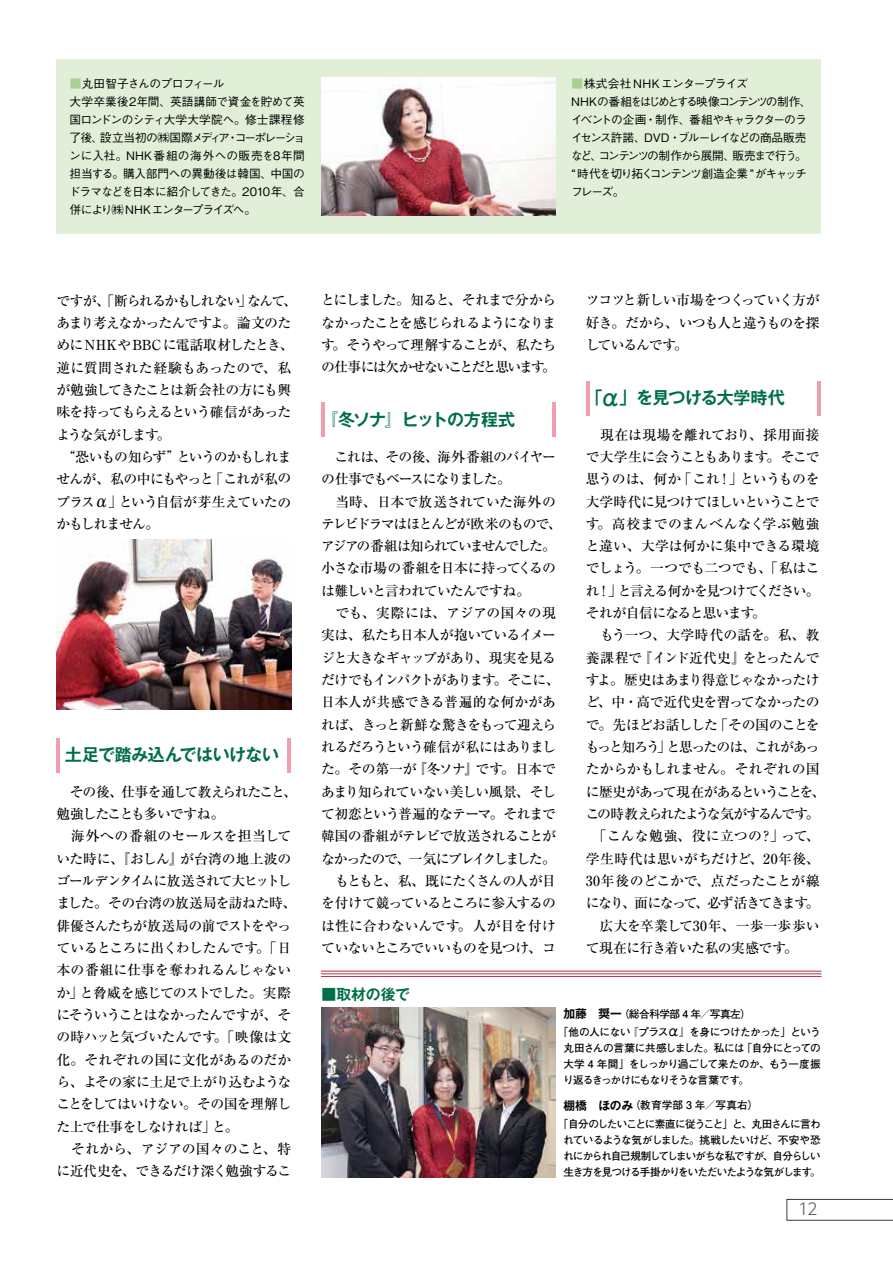
<style>
.page{position:relative;width:893px;height:1263px;background:#fff}
.page>*{position:absolute;margin:0;border:0;box-sizing:border-box;transform-origin:0 0}
.t1{font:700 16.95px "Gothic MB101 Pro De";letter-spacing:-.03em;color:#006f46}
.t2{font:700 16.95px "Gothic MB101 Pro De";letter-spacing:-.05em;color:#006f46}
.t3{font:300 15.9px "UD Shin Go NT Pr 6 N";color:#595757}
.t4{font:700 14.85px "Gothic MB101 Pro De";letter-spacing:-.02em;color:#006f46}
.t5{font:500 13.8px/22.4px "Ryumin Pro";letter-spacing:-.05em;color:#000}
.t6{font:500 13.8px "Ryumin Pro";letter-spacing:-.09em;color:#000}
.t7{font:500 13.8px "Ryumin Pro";letter-spacing:.01em;color:#000}
.t8{font:500 13.8px "Ryumin Pro";letter-spacing:-.07em;color:#000}
.t9{font:500 11.7px/18px "Gothic BBB Pr 6 N";letter-spacing:-.03em;color:#000}
.t10{font:500 11.7px/18px "Gothic BBB Pr 6 N";letter-spacing:-.1em;color:#000}
.t11{font:700 10.65px/15.9px "Futo Go B101 Pr 6 N";letter-spacing:-.075em;color:#000;text-align:justify}
.t12{font:700 10.65px/18.6px "Futo Go B101 Pr 6 N";letter-spacing:-.045em;color:#000}
.s1{color:#a7d28d}
.s2{font-family:"Koz Min Pro";font-size:16.95px}
.s3{font-family:"UD Shin Go Pr 6 N";font-weight:500;font-size:21.3px}
.s4{font-family:"Gothic MB101 Pr 6 N De";font-size:11.7px}
.s5{font-family:"UD Shin Go Pr 6 N";font-weight:400;font-size:12.75px}
</style>
<div class="page">
<div style="left:56px;top:60px;width:765px;height:174px;background:#e1efd8"></div>
<img style="left:321px;top:1008px;width:235px;height:170px">
<hr style="left:321px;top:403px;width:4px;height:34px;background:#f19dae">
<hr style="left:586px;top:382px;width:4px;height:34px;background:#f19dae">
<hr style="left:552px;top:403px;width:4px;height:34px;background:#f19dae">
<hr style="left:817px;top:382px;width:4px;height:34px;background:#f19dae">
<hr style="left:57px;top:738px;width:3px;height:34px;background:#f19dae">
<hr style="left:287px;top:738px;width:4px;height:34px;background:#f19dae">
<img style="left:321px;top:78px;width:235px;height:138px">
<img style="left:56px;top:540px;width:235px;height:170px">
<hr style="left:321px;top:971px;width:500px;height:1px;background:#b9394e">
<hr style="left:321px;top:973px;width:500px;height:1px;background:#b9394e">
<hr style="left:321px;top:976px;width:500px;height:1px;background:#b9394e">
<svg style="left:787px;top:1199px;width:106px;height:21px"></svg>
<p class="t9" style="left:69px;top:74px;width:238px"><span class="s1">■</span>丸田智子さんのプロフィール<br>大学卒業後2年間、英語講師で資金を貯めて英国ロンドンのシティ大学大学院へ。修士課程修了後、設立当初の㈱国際メディア・コーポレーションに入社。NHK番組の海外への販売を8年間担当する。購入部門への異動後は韓国、中国のドラマなどを日本に紹介してきた。2010年、合併により㈱ NHK エンタープライズへ。</p>
<p class="t10" style="left:571px;top:74px;width:242px"><span class="s1">■</span>株式会社NHKエンタープライズ<br>NHKの番組をはじめとする映像コンテンツの制作、イベントの企画・制作、番組やキャラクターのライセンス許諾、DVD・ブルーレイなどの商品販売など、コンテンツの制作から展開、販売まで行う。“ 時代を切り拓くコンテンツ創造企業 ” がキャッチフレーズ。</p>
<p class="t6" style="left:56px;top:290px;width:242px">ですが、「断られるかもしれない」なんて、</p>
<p class="t5" style="left:56px;top:311px;width:236px">あまり考えなかったんですよ。論文のた</p>
<p class="t7" style="left:56px;top:334px;width:239px">めにNHKやBBCに電話取材したとき、</p>
<p class="t7" style="left:56px;top:356px;width:236px">逆に質問された経験もあったので、私</p>
<p class="t5" style="left:56px;top:377px;width:236px">が勉強してきたことは新会社の方にも興</p>
<p class="t5" style="left:56px;top:400px;width:236px">味を持ってもらえるという確信があった</p>
<p class="t8" style="left:56px;top:423px;width:116px">ような気がします。</p>
<p class="t6" style="left:62px;top:446px;width:231px">“恐いもの知らず”というのかもしれま</p>
<p class="t5" style="left:56px;top:467px;width:236px">せんが、私の中にもやっと「これが私の</p>
<p class="t5" style="left:56px;top:490px;width:236px">プラス<span class="s2">α</span>」という自信が芽生えていたの</p>
<p class="t8" style="left:56px;top:513px;width:105px">かもしれません。</p>
<p class="t1" style="left:65px;top:741px;width:216px">土足で踏み込んではいけない</p>
<p class="t5" style="left:56px;top:779px;width:242px">　その後、仕事を通して教えられたこと、勉強したことも多いですね。<br>　海外への番組のセールスを担当していた時に、『おしん』が台湾の地上波のゴールデンタイムに放送されて大ヒットしました。その台湾の放送局を訪ねた時、俳優さんたちが放送局の前でストをやっているところに出くわしたんです。「日本の番組に仕事を奪われるんじゃないか」と脅威を感じてのストでした。実際にそういうことはなかったんですが、その時ハッと気づいたんです。「映像は文化。それぞれの国に文化があるのだから、よその家に土足で上がり込むようなことをしてはいけない。その国を理解した上で仕事をしなければ」と。<br>　それから、アジアの国々のこと、特に近代史を、できるだけ深く勉強するこ</p>
<p class="t5" style="left:321px;top:288px;width:236px;text-align:justify">とにしました。知ると、それまで分からなかったことを感じられるようになります。そうやって理解することが、私たちの仕事には欠かせないことだと思います。</p>
<p class="t2" style="left:321px;top:406px;width:196px">『冬ソナ』ヒットの方程式</p>
<p class="t5" style="left:321px;top:444px;width:242px">　これは、その後、海外番組のバイヤーの仕事でもベースになりました。<br>　当時、日本で放送されていた海外のテレビドラマはほとんどが欧米のもので、アジアの番組は知られていませんでした。小さな市場の番組を日本に持ってくるのは難しいと言われていたんですね。<br>　でも、実際には、アジアの国々の現実は、私たち日本人が抱いているイメージと大きなギャップがあり、現実を見るだけでもインパクトがあります。そこに、日本人が共感できる普遍的な何かがあれば、きっと新鮮な驚きをもって迎えられるだろうという確信が私にはありました。その第一が『冬ソナ』です。日本であまり知られていない美しい風景、そして初恋という普遍的なテーマ。それまで韓国の番組がテレビで放送されることがなかったので、一気にブレイクしました。　もともと、私、既にたくさんの人が目を付けて競っているところに参入するのは性に合わないんです。人が目を付けていないところでいいものを見つけ、コ</p>
<p class="t4" style="left:321px;top:982px;width:90px">■取材の後で</p>
<p class="t5" style="left:586px;top:288px;width:235px;text-align:justify">ツコツと新しい市場をつくっていく方が好き。だから、いつも人と違うものを探しているんです。</p>
<p class="t1" style="left:586px;top:383px;width:201px">「<span class="s3">α</span>」を見つける大学時代</p>
<p class="t5" style="left:586px;top:422px;width:241px">　現在は現場を離れており、採用面接で大学生に会うこともあります。そこで思うのは、何か「これ！」というものを大学時代に見つけてほしいということです。高校までのまんべんなく学ぶ勉強と違い、大学は何かに集中できる環境でしょう。一つでも二つでも、「私はこれ！」と言える何かを見つけてください。それが自信になると思います。<br>　もう一つ、大学時代の話を。私、教養課程で『インド近代史』をとったんですよ。歴史はあまり得意じゃなかったけど、中・高で近代史を習ってなかったので。先ほどお話しした「その国のことをもっと知ろう」と思ったのは、これがあったからかもしれません。それぞれの国に歴史があって現在があるということを、この時教えられたような気がするんです。　「こんな勉強、役に立つの？」って、学生時代は思いがちだけど、20年後、<br>30年後のどこかで、点だったことが線になり、面になって、必ず活きてきます。　広大を卒業して30年、一歩一歩歩いて現在に行き着いた私の実感です。</p>
<p class="t12" style="left:558px;top:1004px;width:264px;text-indent:5px"><span class="s4">加藤　奨一</span>（総合科学部 4 年／写真左）<br>「他の人にない『プラス<span class="s5">α</span>』を身につけたかった」という</p>
<p class="t11" style="left:563px;top:1040px;width:259px">丸田さんの言葉に共感しました。私には「自分にとっての大学 4 年間」をしっかり過ごして来たのか、もう一度振り返るきっかけにもなりそうな言葉です。</p>
<p class="t11" style="left:558px;top:1095px;width:264px;line-height:18.6px;text-indent:5px"><span class="s4">棚橋　ほのみ</span>（教育学部 3 年／写真右）<br>「自分のしたいことに素直に従うこと」と、丸田さんに言わ</p>
<p class="t11" style="left:563px;top:1131px;width:259px">れているような気がしました。挑戦したいけど、不安や恐れにかられ自己規制してしまいがちな私ですが、自分らしい生き方を見つける手掛かりをいただいたような気がします。</p>
<p class="t3" style="left:798px;top:1196px;width:21px">12</p>
</div>
